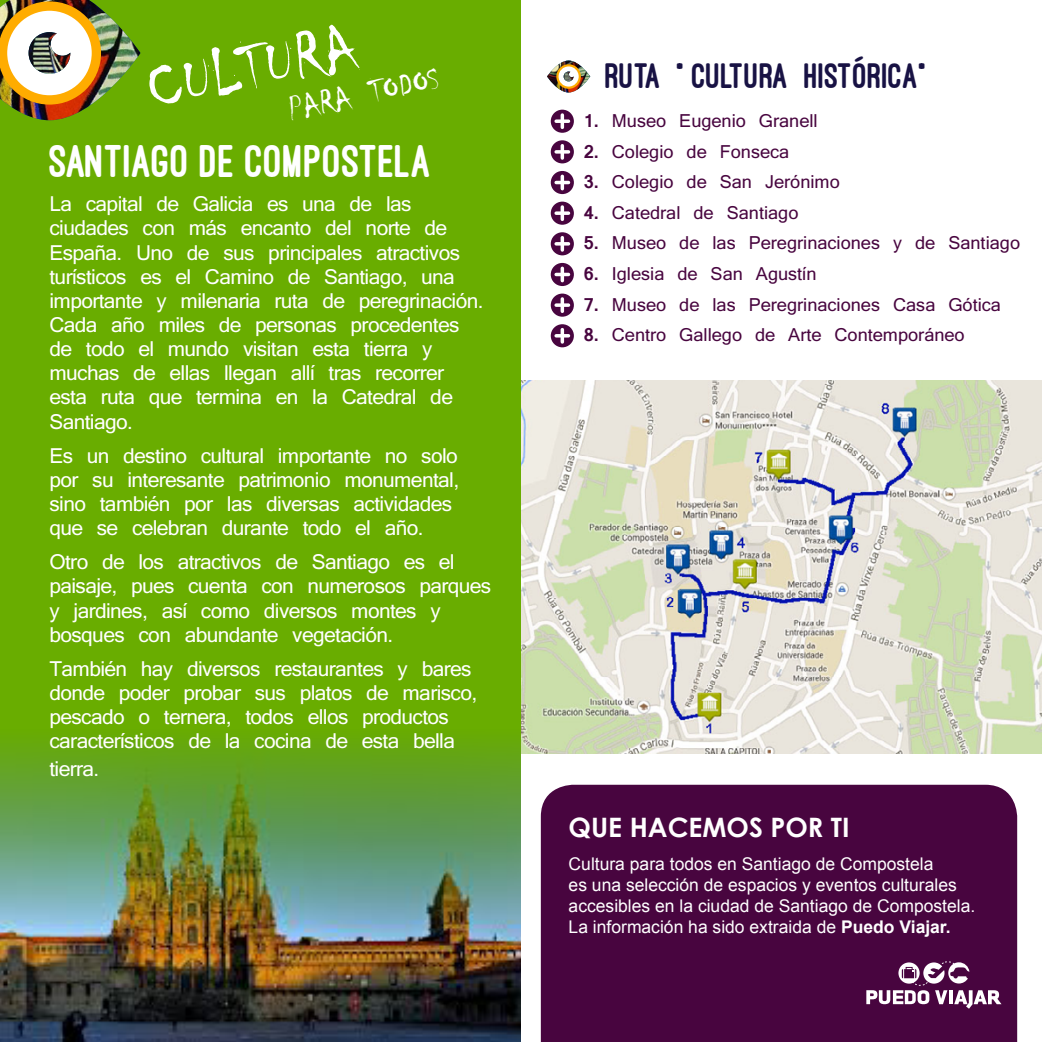
<style>
.page{position:relative;width:1042px;height:1042px;background:#fff}
.page>*{position:absolute;margin:0;border:0;box-sizing:border-box;transform-origin:0 0}
.t1{font:67.9px "Chiller";color:#fff}
.t2{font:800 47.43px "Ostrich Sans";color:#fff}
.t3{font:800 36.57px "Ostrich Sans";color:#181244}
.t4{font:34.3px "Chiller";color:#fff}
.t5{font:700 26.78px "Century Gothic";color:#fff}
.t6{font:20.12px/24.2px "Kartika";letter-spacing:-.03em;color:#fff}
.t7{font:17.5px "Kartika";color:#48053f}
.t8{font:17.5px/21px "Arial";color:#fff}
.s1{font-weight:700}
</style>
<div class="page">
<img style="left:0;top:1008px;width:520px;height:34px">
<svg style="left:0;top:0;width:520px;height:1008px;background:#67a014"></svg>
<img style="left:0;top:0;width:140px;height:120px">
<img style="left:29px;top:32px;width:41px;height:42px">
<div style="left:541px;top:785px;width:476px;height:257px;background:#48053f"></div>
<svg style="left:866px;top:961px;width:135px;height:48px"></svg>
<img style="left:521px;top:380px;width:521px;height:373px">
<img style="left:547px;top:61px;width:43px;height:31px">
<svg style="left:556px;top:64px;width:25px;height:25px"></svg>
<svg style="left:558px;top:66px;width:21px;height:21px"></svg>
<svg style="left:564px;top:72px;width:9px;height:9px"></svg>
<svg style="left:551px;top:110px;width:23px;height:23px"></svg>
<svg style="left:560px;top:115px;width:4px;height:12px"></svg>
<svg style="left:556px;top:119px;width:12px;height:4px"></svg>
<svg style="left:551px;top:140px;width:23px;height:23px"></svg>
<svg style="left:560px;top:146px;width:4px;height:12px"></svg>
<svg style="left:556px;top:150px;width:12px;height:4px"></svg>
<svg style="left:551px;top:171px;width:23px;height:23px"></svg>
<svg style="left:560px;top:176px;width:4px;height:13px"></svg>
<svg style="left:556px;top:181px;width:12px;height:3px"></svg>
<svg style="left:551px;top:202px;width:23px;height:23px"></svg>
<svg style="left:560px;top:207px;width:4px;height:12px"></svg>
<svg style="left:556px;top:211px;width:12px;height:4px"></svg>
<svg style="left:551px;top:232px;width:23px;height:23px"></svg>
<svg style="left:560px;top:238px;width:4px;height:12px"></svg>
<svg style="left:556px;top:242px;width:12px;height:4px"></svg>
<svg style="left:551px;top:294px;width:23px;height:23px"></svg>
<svg style="left:560px;top:299px;width:4px;height:12px"></svg>
<svg style="left:556px;top:303px;width:12px;height:4px"></svg>
<svg style="left:551px;top:263px;width:23px;height:23px"></svg>
<svg style="left:560px;top:268px;width:4px;height:13px"></svg>
<svg style="left:556px;top:273px;width:12px;height:3px"></svg>
<svg style="left:551px;top:324px;width:23px;height:23px"></svg>
<svg style="left:560px;top:330px;width:4px;height:12px"></svg>
<svg style="left:556px;top:334px;width:12px;height:3px"></svg>
<h1 class="t1" style="left:140px;top:54px;width:214px;rotate:-12deg">CULTURA</h1>
<h3 class="t4" style="left:285px;top:92px;width:155px;rotate:-12deg">PARA TODOS</h3>
<h3 class="t3" style="left:605px;top:56px;width:322px">RUTA “ CULTURA HISTÓRICA”</h3>
<p class="t7" style="left:584px;top:110px;width:235px"><span class="s1">1.</span> Museo Eugenio Granell</p>
<p class="t7" style="left:584px;top:140px;width:207px"><span class="s1">2.</span> Colegio de Fonseca</p>
<p class="t7" style="left:584px;top:171px;width:257px"><span class="s1">3.</span> Colegio de San Jerónimo</p>
<p class="t7" style="left:584px;top:202px;width:216px"><span class="s1">4.</span> Catedral de Santiago</p>
<p class="t7" style="left:584px;top:232px;width:438px"><span class="s1">5.</span> Museo de las Peregrinaciones y de Santiago</p>
<h2 class="t2" style="left:49px;top:136px;width:384px">SANTIAGO DE COMPOSTELA</h2>
<p class="t6" style="left:49px;top:194px;width:435px">La capital de Galicia es una de las ciudades con más encanto del norte de España. Uno de sus principales atractivos turísticos es el Camino de Santiago, una importante y milenaria ruta de peregrinación.<br>Cada año miles de personas procedentes de todo el mundo visitan esta tierra y muchas de ellas llegan allí tras recorrer esta ruta que termina en la Catedral de Santiago.</p>
<p class="t6" style="left:49px;top:445px;width:411px">Es un destino cultural importante no solo por su interesante patrimonio monumental, sino también por las diversas actividades que se celebran durante todo el año.</p>
<p class="t6" style="left:49px;top:552px;width:443px">Otro de los atractivos de Santiago es el paisaje, pues cuenta con numerosos parques y jardines, así como diversos montes y bosques con abundante vegetación.</p>
<p class="t6" style="left:49px;top:658px;width:429px">También hay diversos restaurantes y bares donde poder probar sus platos de marisco, pescado o ternera, todos ellos productos característicos de la cocina de esta bella</p>
<p class="t6" style="left:49px;top:758px;width:51px">tierra.</p>
<p class="t7" style="left:584px;top:263px;width:234px"><span class="s1">6.</span> Iglesia de San Agustín</p>
<p class="t7" style="left:584px;top:293px;width:419px"><span class="s1">7.</span> Museo de las Peregrinaciones Casa Gótica</p>
<p class="t7" style="left:584px;top:324px;width:382px"><span class="s1">8.</span> Centro Gallego de Arte Contemporáneo</p>
<h3 class="t5" style="left:568px;top:807px;width:283px">QUE HACEMOS POR TI</h3>
<p class="t8" style="left:568px;top:853px;width:408px">Cultura para todos en Santiago de Compostela<br>es una selección de espacios y eventos culturales accesibles en la ciudad de Santiago de Compostela.<br>La información ha sido extraida de <span class="s1">Puedo Viajar.</span></p>
</div>
